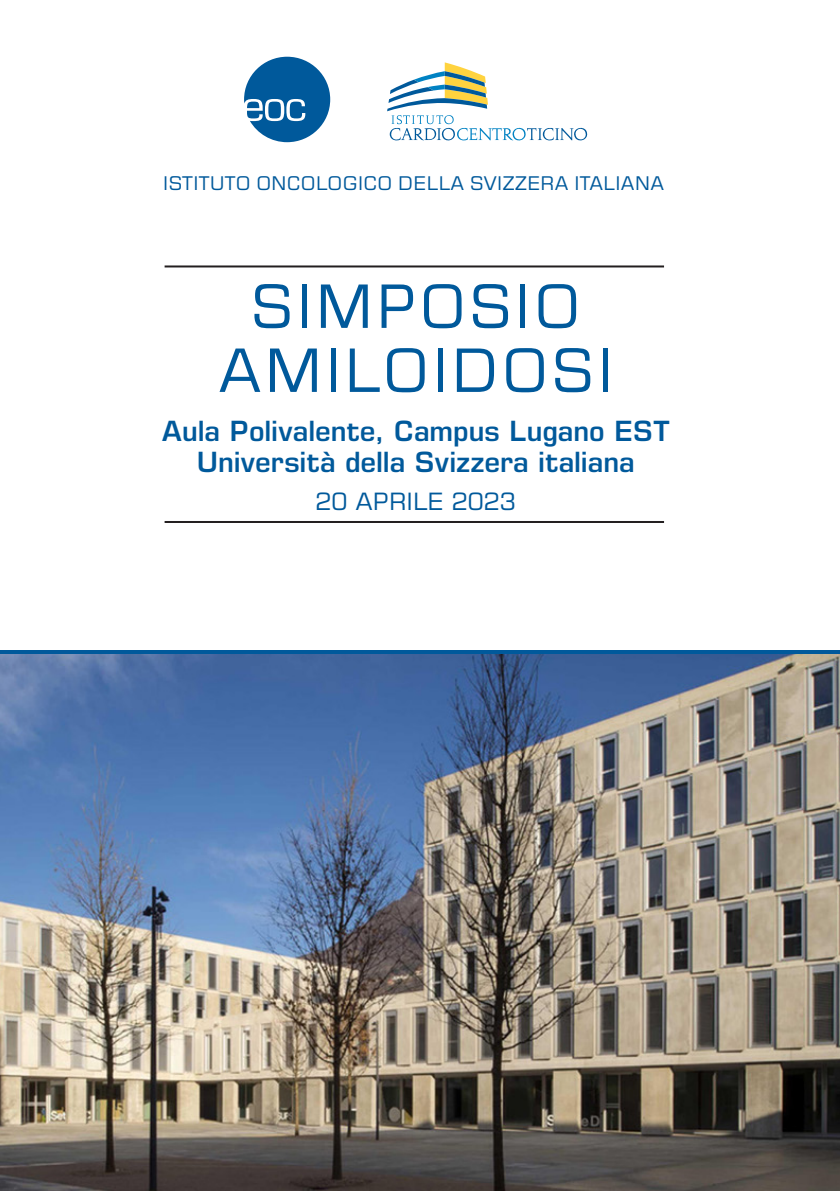
<style>
.page{position:relative;width:840px;height:1191px;background:#fff}
.page>*{position:absolute;margin:0;border:0;box-sizing:border-box;transform-origin:0 0}
.t1{font:60px "Eurostile LT Std";letter-spacing:.05em;color:#00599b}
.t2{font:600 28px "Eurostile LT Std";color:#00599b}
.t3{font:24px "Eurostile LT Std";color:#00599b}
.t4{font:19px "Eurostile LT Std";letter-spacing:.02em;color:#00599b}
</style>
<div class="page">
<hr style="left:164px;top:265px;width:499px;height:2px;background:#231f20">
<hr style="left:164px;top:521px;width:499px;height:2px;background:#231f20">
<svg style="left:244px;top:57px;width:86px;height:85px"></svg>
<svg style="left:387px;top:62px;width:200px;height:79px"></svg>
<img style="left:0;top:654px;width:839px;height:537px">
<p class="t4" style="left:163px;top:172px;width:502px">ISTITUTO ONCOLOGICO DELLA SVIZZERA ITALIANA</p>
<p class="t1" style="left:250px;top:270px;width:331px">SIMPOSIO</p>
<p class="t1" style="left:218px;top:334px;width:396px">AMILOIDOSI</p>
<p class="t2" style="left:162px;top:413px;width:509px">Aula Polivalente, Campus Lugano EST</p>
<p class="t2" style="left:197px;top:445px;width:439px">Università della Svizzera italiana</p>
<p class="t3" style="left:315px;top:486px;width:202px">20 APRILE 2023</p>
</div>
